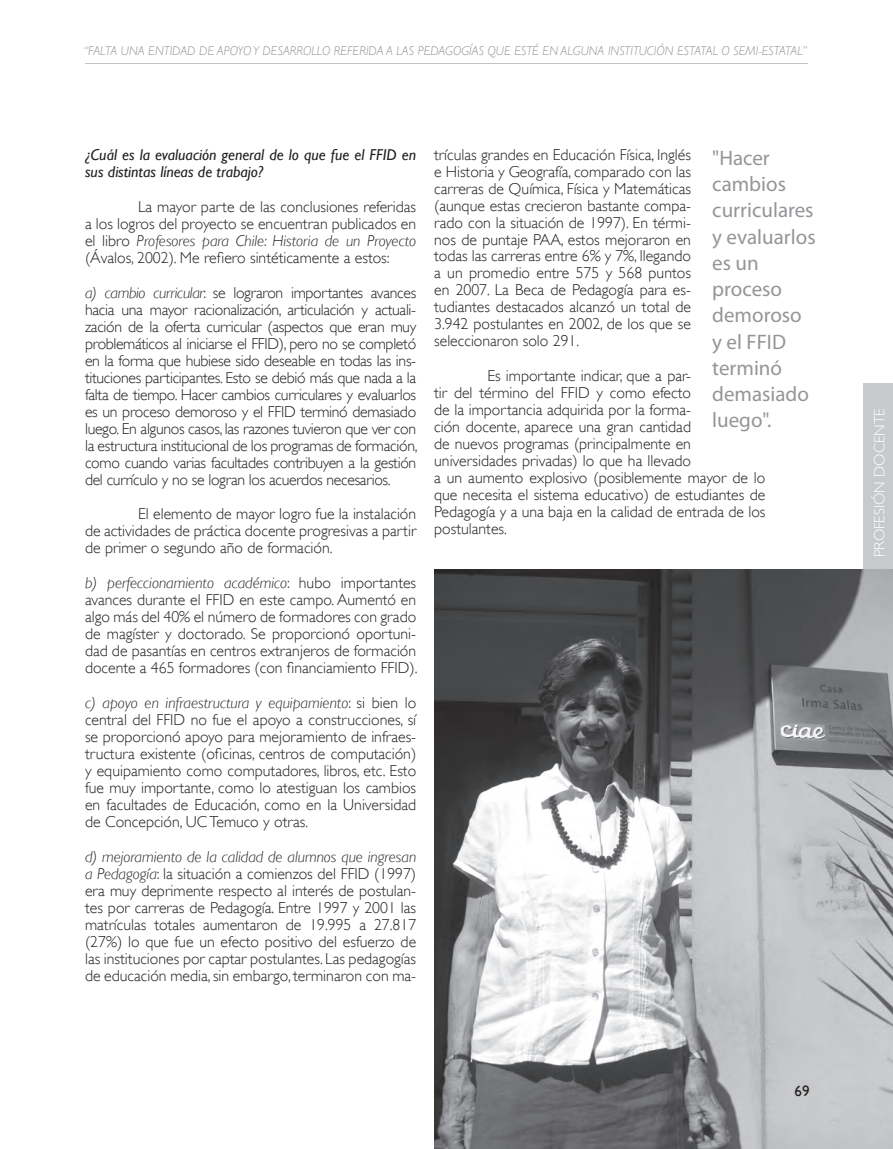
<style>
.page{position:relative;width:893px;height:1149px;background:#fff}
.page>*{position:absolute;margin:0;border:0;box-sizing:border-box;transform-origin:0 0}
.destacado2{font:21px/26.2px "Myriad Pro";color:#939598}
.t1{font:300 15.75px/17px "Gill Sans";color:#231f20;text-align:justify}
.t2{font:italic 15.75px/17.2px "Gill Sans";color:#231f20}
.t3{font:300 15px "Gill Sans";color:#fff}
.t4{font:15px "Gill Sans";color:#231f20}
.arriba{font:italic 300 12.75px "Gill Sans";color:#939598}
.s1{font-style:italic}
</style>
<div class="page">
<div style="left:863px;top:383px;width:30px;height:191px;background:#c8c9cb"></div>
<hr style="left:85px;top:63px;width:723px;height:1px;background:#939598">
<img style="left:435px;top:569px;width:458px;height:579px">
<p class="arriba" style="left:83px;top:44px;width:726px">“FALTA UNA ENTIDAD DE APOYO Y DESARROLLO REFERIDA A LAS PEDAGOGÍAS QUE ESTÉ EN ALGUNA INSTITUCIÓN ESTATAL O SEMI-ESTATAL”</p>
<p class="t2" style="left:85px;top:146px;width:333px">¿Cuál es la evaluación general de lo que fue el FFID en sus distintas líneas de trabajo?</p>
<p class="t1" style="left:85px;top:198px;width:333px;text-indent:53px">La mayor parte de las conclusiones referidas a los logros del proyecto se encuentran publicados en el libro <span class="s1">Profesores para Chile: Historia de un Proyecto </span>(Ávalos, 2002). Me refiero sintéticamente a estos:</p>
<p class="t1" style="left:85px;top:284px;width:334px"><span class="s1">a) cambio curricular</span>: se lograron importantes avances hacia una mayor racionalización, articulación y actuali&shy;zación de la oferta curricular (aspectos que eran muy problemáticos al iniciarse el FFID), pero no se completó en la forma que hubiese sido deseable en todas las ins&shy;tituciones participantes. Esto se debió más que nada a la falta de tiempo. Hacer cambios curriculares y evaluarlos es un proceso demoroso y el FFID terminó demasiado luego. En algunos casos, las razones tuvieron que ver con la estructura institucional de los programas de formación, como cuando varias facultades contribuyen a la gestión del currículo y no se logran los acuerdos necesarios.</p>
<p class="t1" style="left:85px;top:505px;width:333px;text-indent:53px">El elemento de mayor logro fue la instalación de actividades de práctica docente progresivas a partir de primer o segundo año de formación.</p>
<p class="t1" style="left:85px;top:574px;width:334px"><span class="s1">b) perfeccionamiento académico</span>: hubo importantes avances durante el FFID en este campo. Aumentó en algo más del 40% el número de formadores con grado de magíster y doctorado. Se proporcionó oportuni&shy;dad de pasantías en centros extranjeros de formación docente a 465 formadores (con financiamiento FFID).</p>
<p class="t1" style="left:85px;top:694px;width:333px"><span class="s1">c) apoyo en infraestructura y equipamiento</span>: si bien lo central del FFID no fue el apoyo a construcciones, sí se proporcionó apoyo para mejoramiento de infraes&shy;tructura existente (oficinas, centros de computación) y equipamiento como computadores, libros, etc. Esto fue muy importante, como lo atestiguan los cambios en facultades de Educación, como en la Universidad de Concepción, UC Temuco y otras.</p>
<p class="t1" style="left:85px;top:847px;width:333px"><span class="s1">d) mejoramiento de la calidad de alumnos que ingresan a Pedagogía</span>: la situación a comienzos del FFID (1997) era muy deprimente respecto al interés de postulan&shy;tes por carreras de Pedagogía. Entre 1997 y 2001 las matrículas totales aumentaron de 19.995 a 27.817 (27%) lo que fue un efecto positivo del esfuerzo de las instituciones por captar postulantes. Las pedagogías de educación media, sin embargo, terminaron con ma-</p>
<p class="t1" style="left:434px;top:146px;width:258px">trículas grandes en Educación Física, Inglés e Historia y Geografía, comparado con las carreras de Química, Física y Matemáticas (aunque estas crecieron bastante compa&shy;rado con la situación de 1997). En térmi&shy;nos de puntaje PAA, estos mejoraron en todas las carreras entre 6% y 7%, llegando a un promedio entre 575 y 568 puntos en 2007. La Beca de Pedagogía para es&shy;tudiantes destacados alcanzó un total de 3.942 postulantes en 2002, de los que se seleccionaron solo 291.</p>
<p class="t1" style="left:434px;top:367px;width:333px;text-align:left;text-indent:53px">Es importante indicar, que a par-<br>tir del término del FFID y como efecto<br>de la importancia adquirida por la forma-<br>ción docente, aparece una gran cantidad<br>de nuevos programas (principalmente en universidades privadas) lo que ha llevado<br>a un aumento explosivo (posiblemente mayor de lo que necesita el sistema educativo) de estudiantes de Pedagogía y a una baja en la calidad de entrada de los postulantes.</p>
<p class="destacado2" style="left:712px;top:144px;width:105px">"Hacer cambios curriculares y evaluarlos es un proceso demoroso y el FFID terminó demasiado luego".</p>
<p class="t4" style="left:794px;top:1082px;width:16px">69</p>
<p class="t3" style="left:871px;top:557px;width:150px;rotate:-90deg">PROFESIÓN DOCENTE</p>
</div>
